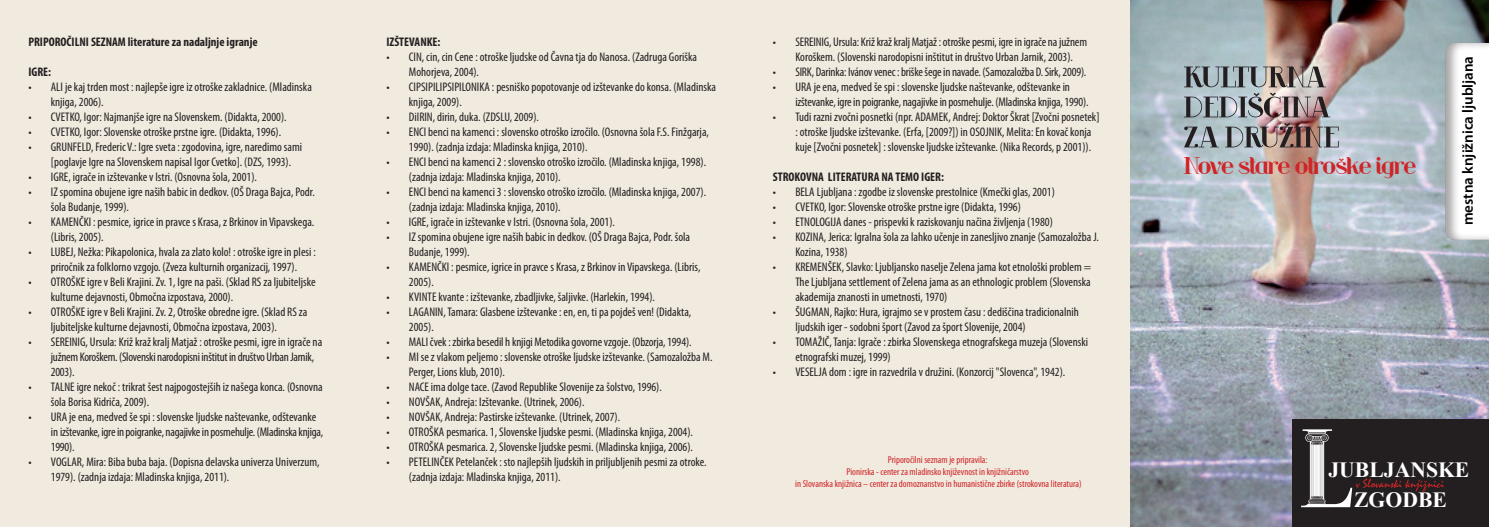
<style>
.page{position:relative;width:1489px;height:527px;background:#fff}
.page>*{position:absolute;margin:0;border:0;box-sizing:border-box;transform-origin:0 0}
.t1{font:22.5px "Riot Squad";letter-spacing:-.025em;color:#cf2528}
.t2{font:700 21.62px/29.5px "Times New Roman";color:#fff;text-align:center}
.t3{font:600 15px "Myriad Pro";color:#000}
.t4{font:condensed 12.5px/15px "Myriad Pro";color:#231f20}
.t5{font:condensed 12.5px/15px "Myriad Pro";letter-spacing:-.02em;color:#231f20}
.t6{font:700 condensed 12.5px "Myriad Pro";color:#231f20}
.t7{font:condensed 10px/12px "Myriad Pro";color:#cf2528;text-align:center}
</style>
<div class="page">
<div style="left:0;top:0;width:1488px;height:526px;background:#f1eadf"></div>
<img style="left:1130px;top:0;width:358px;height:526px">
<img style="left:1183px;top:123px;width:155px;height:24px">
<img style="left:1183px;top:66px;width:147px;height:51px">
<div style="left:1292px;top:419px;width:196px;height:107px;background:#231f20"></div>
<svg style="left:1301px;top:429px;width:142px;height:77px"></svg>
<div style="left:1444px;top:42px;width:44px;height:199px;background:#231f20;opacity:.4"></div>
<p class="t6" style="left:28px;top:34px;width:231px">PRIPOROČILNI SEZNAM literature za nadaljnje igranje</p>
<p class="t6" style="left:28px;top:64px;width:24px">IGRE:</p>
<p class="t4" style="left:51px;top:79px;width:262px;text-indent:-22px">• ALI je kaj trden most : najlepše igre iz otroške zakladnice. (Mladinska knjiga, 2006).</p>
<p class="t4" style="left:28px;top:109px;width:260px">• CVETKO, Igor: Najmanjše igre na Slovenskem. (Didakta, 2000).</p>
<p class="t4" style="left:28px;top:124px;width:254px">• CVETKO, Igor: Slovenske otroške prstne igre. (Didakta, 1996).</p>
<p class="t4" style="left:51px;top:139px;width:253px;text-indent:-22px">• GRUNFELD, Frederic V.: Igre sveta : zgodovina, igre, naredimo sami [poglavje Igre na Slovenskem napisal Igor Cvetko]. (DZS, 1993).</p>
<p class="t4" style="left:28px;top:169px;width:230px">• IGRE, igrače in izštevanke v Istri. (Osnovna šola, 2001).</p>
<p class="t4" style="left:51px;top:184px;width:265px;text-indent:-22px">• IZ spomina obujene igre naših babic in dedkov. (OŠ Draga Bajca, Podr. šola Budanje, 1999).</p>
<p class="t4" style="left:51px;top:214px;width:265px;text-indent:-22px">• KAMENČKI : pesmice, igrice in pravce s Krasa, z Brkinov in Vipavskega. (Libris, 2005).</p>
<p class="t4" style="left:28px;top:244px;width:289px;text-align:center">• LUBEJ, Nežka: Pikapolonica, hvala za zlato kolo! : otroške igre in plesi : priročnik za folklorno vzgojo. (Zveza kulturnih organizacij, 1997).</p>
<p class="t4" style="left:51px;top:274px;width:266px;text-indent:-22px">• OTROŠKE igre v Beli Krajini. Zv. 1, Igre na paši. (Sklad RS za ljubiteljske kulturne dejavnosti, Območna izpostava, 2000).</p>
<p class="t4" style="left:51px;top:304px;width:258px;text-indent:-22px">• OTROŠKE igre v Beli Krajini. Zv. 2, Otroške obredne igre. (Sklad RS za ljubiteljske kulturne dejavnosti, Območna izpostava, 2003).</p>
<p class="t5" style="left:51px;top:334px;width:273px;text-indent:-22px">• SEREINIG, Ursula: Križ kraž kralj Matjaž : otroške pesmi, igre in igrače na južnem Koroškem. (Slovenski narodopisni inštitut in društvo Urban Jarnik,<br>2003).</p>
<p class="t4" style="left:51px;top:379px;width:273px;text-indent:-22px">• TALNE igre nekoč : trikrat šest najpogostejših iz našega konca. (Osnovna šola Borisa Kidriča, 2009).</p>
<p class="t5" style="left:51px;top:409px;width:274px;text-indent:-22px">• URA je ena, medved še spi : slovenske ljudske naštevanke, odštevanke in izštevanke, igre in poigranke, nagajivke in posmehulje. (Mladinska knjiga,<br>1990).</p>
<p class="t4" style="left:51px;top:454px;width:270px;text-indent:-22px">• VOGLAR, Mira: Biba buba baja. (Dopisna delavska univerza Univerzum,<br>1979). (zadnja izdaja: Mladinska knjiga, 2011).</p>
<p class="t6" style="left:386px;top:34px;width:55px">IZŠTEVANKE:</p>
<p class="t4" style="left:409px;top:49px;width:290px;text-indent:-22px">• CIN, cin, cin Cene : otroške ljudske od Čavna tja do Nanosa. (Zadruga Goriška<br>Mohorjeva, 2004).</p>
<p class="t4" style="left:409px;top:79px;width:308px;text-indent:-22px">• CIPSIPILIPSIPILONIKA : pesniško popotovanje od izštevanke do konsa. (Mladinska knjiga, 2009).</p>
<p class="t4" style="left:386px;top:109px;width:154px">• DiIRIN, dirin, duka. (ZDSLU, 2009).</p>
<p class="t4" style="left:409px;top:124px;width:301px;text-indent:-22px">• ENCI benci na kamenci : slovensko otroško izročilo. (Osnovna šola F.S. Finžgarja,<br>1990). (zadnja izdaja: Mladinska knjiga, 2010).</p>
<p class="t4" style="left:409px;top:154px;width:299px;text-indent:-22px">• ENCI benci na kamenci 2 : slovensko otroško izročilo. (Mladinska knjiga, 1998). (zadnja izdaja: Mladinska knjiga, 2010).</p>
<p class="t4" style="left:409px;top:184px;width:299px;text-indent:-22px">• ENCI benci na kamenci 3 : slovensko otroško izročilo. (Mladinska knjiga, 2007). (zadnja izdaja: Mladinska knjiga, 2010).</p>
<p class="t4" style="left:386px;top:214px;width:230px">• IGRE, igrače in izštevanke v Istri. (Osnovna šola, 2001).</p>
<p class="t4" style="left:409px;top:229px;width:283px;text-indent:-22px">• IZ spomina obujene igre naših babic in dedkov. (OŠ Draga Bajca, Podr. šola<br>Budanje, 1999).</p>
<p class="t4" style="left:409px;top:259px;width:293px;text-indent:-22px">• KAMENČKI : pesmice, igrice in pravce s Krasa, z Brkinov in Vipavskega. (Libris,<br>2005).</p>
<p class="t4" style="left:386px;top:289px;width:270px">• KVINTE kvante : izštevanke, zbadljivke, šaljivke. (Harlekin, 1994).</p>
<p class="t4" style="left:409px;top:304px;width:284px;text-indent:-22px">• LAGANIN, Tamara: Glasbene izštevanke : en, en, ti pa pojdeš ven! (Didakta,<br>2005).</p>
<p class="t4" style="left:386px;top:334px;width:306px">• MALI čvek : zbirka besedil h knjigi Metodika govorne vzgoje. (Obzorja, 1994).</p>
<p class="t4" style="left:409px;top:349px;width:305px;text-indent:-22px">• MI se z vlakom peljemo : slovenske otroške ljudske izštevanke. (Samozaložba M.<br>Perger, Lions klub, 2010).</p>
<p class="t4" style="left:386px;top:379px;width:277px">• NACE ima dolge tace. (Zavod Republike Slovenije za šolstvo, 1996).</p>
<p class="t4" style="left:386px;top:394px;width:200px">• NOVŠAK, Andreja: Izštevanke. (Utrinek, 2006).</p>
<p class="t4" style="left:386px;top:409px;width:235px">• NOVŠAK, Andreja: Pastirske izštevanke. (Utrinek, 2007).</p>
<p class="t4" style="left:386px;top:424px;width:308px">• OTROŠKA pesmarica. 1, Slovenske ljudske pesmi. (Mladinska knjiga, 2004).</p>
<p class="t4" style="left:386px;top:439px;width:308px">• OTROŠKA pesmarica. 2, Slovenske ljudske pesmi. (Mladinska knjiga, 2006).</p>
<p class="t4" style="left:409px;top:454px;width:299px;text-indent:-22px">• PETELINČEK Petelanček : sto najlepših ljudskih in priljubljenih pesmi za otroke. (zadnja izdaja: Mladinska knjiga, 2011).</p>
<p class="t4" style="left:795px;top:34px;width:293px;text-indent:-22px">• SEREINIG, Ursula: Križ kraž kralj Matjaž : otroške pesmi, igre in igrače na južnem<br>Koroškem. (Slovenski narodopisni inštitut in društvo Urban Jarnik, 2003).</p>
<p class="t4" style="left:772px;top:64px;width:315px">• SIRK, Darinka: Ivánov venec : briške šege in navade. (Samozaložba D. Sirk, 2009).</p>
<p class="t4" style="left:795px;top:79px;width:294px;text-indent:-22px">• URA je ena, medved še spi : slovenske ljudske naštevanke, odštevanke in izštevanke, igre in poigranke, nagajivke in posmehulje. (Mladinska knjiga, 1990).</p>
<p class="t4" style="left:795px;top:109px;width:306px;text-indent:-22px">• Tudi razni zvočni posnetki (npr. ADAMEK, Andrej: Doktor Škrat [Zvočni posnetek] : otroške ljudske izštevanke. (Erfa, [2009?]) in OSOJNIK, Melita: En kovač konja kuje [Zvočni posnetek] : slovenske ljudske izštevanke. (Nika Records, p 2001)).</p>
<p class="t6" style="left:772px;top:169px;width:173px">STROKOVNA LITERATURA NA TEMO IGER:</p>
<p class="t4" style="left:772px;top:184px;width:283px">• BELA Ljubljana : zgodbe iz slovenske prestolnice (Kmečki glas, 2001)</p>
<p class="t4" style="left:772px;top:199px;width:249px">• CVETKO, Igor: Slovenske otroške prstne igre (Didakta, 1996)</p>
<p class="t4" style="left:772px;top:214px;width:281px">• ETNOLOGIJA danes - prispevki k raziskovanju načina življenja (1980)</p>
<p class="t4" style="left:795px;top:229px;width:305px;text-indent:-22px">• KOZINA, Jerica: Igralna šola za lahko učenje in zanesljivo znanje (Samozaložba J.<br>Kozina, 1938)</p>
<p class="t4" style="left:795px;top:259px;width:297px;text-align:justify;text-indent:-22px">• KREMENŠEK, Slavko: Ljubljansko naselje Zelena jama kot etnološki problem = The Ljubljana settlement of Zelena jama as an ethnologic problem (Slovenska akademija znanosti in umetnosti, 1970)</p>
<p class="t4" style="left:795px;top:304px;width:285px;text-indent:-22px">• ŠUGMAN, Rajko: Hura, igrajmo se v prostem času : dediščina tradicionalnih ljudskih iger - sodobni šport (Zavod za šport Slovenije, 2004)</p>
<p class="t4" style="left:795px;top:334px;width:294px;text-indent:-22px">• TOMAŽIČ, Tanja: Igrače : zbirka Slovenskega etnografskega muzeja (Slovenski etnografski muzej, 1999)</p>
<p class="t4" style="left:772px;top:364px;width:294px">• VESELJA dom : igre in razvedrila v družini. (Konzorcij "Slovenca", 1942).</p>
<p class="t7" style="left:795px;top:453px;width:288px">Priporočilni seznam je pripravila:<br>Pionirska - center za mladinsko književnost in knjižničarstvo<br>in Slovanska knjižnica – center za domoznanstvo in humanistične zbirke (strokovna literatura)</p>
<h1 class="t1" style="left:1183px;top:153px;width:234px">Nove stare otroške igre</h1>
<p class="t3" style="left:1457px;top:225px;width:171px;rotate:-90deg">mestna knjižnica ljubljana</p>
<h2 class="t2" style="left:1328px;top:454px;width:142px">JUBLJANSKE<br>ZGODBE</h2>
</div>
